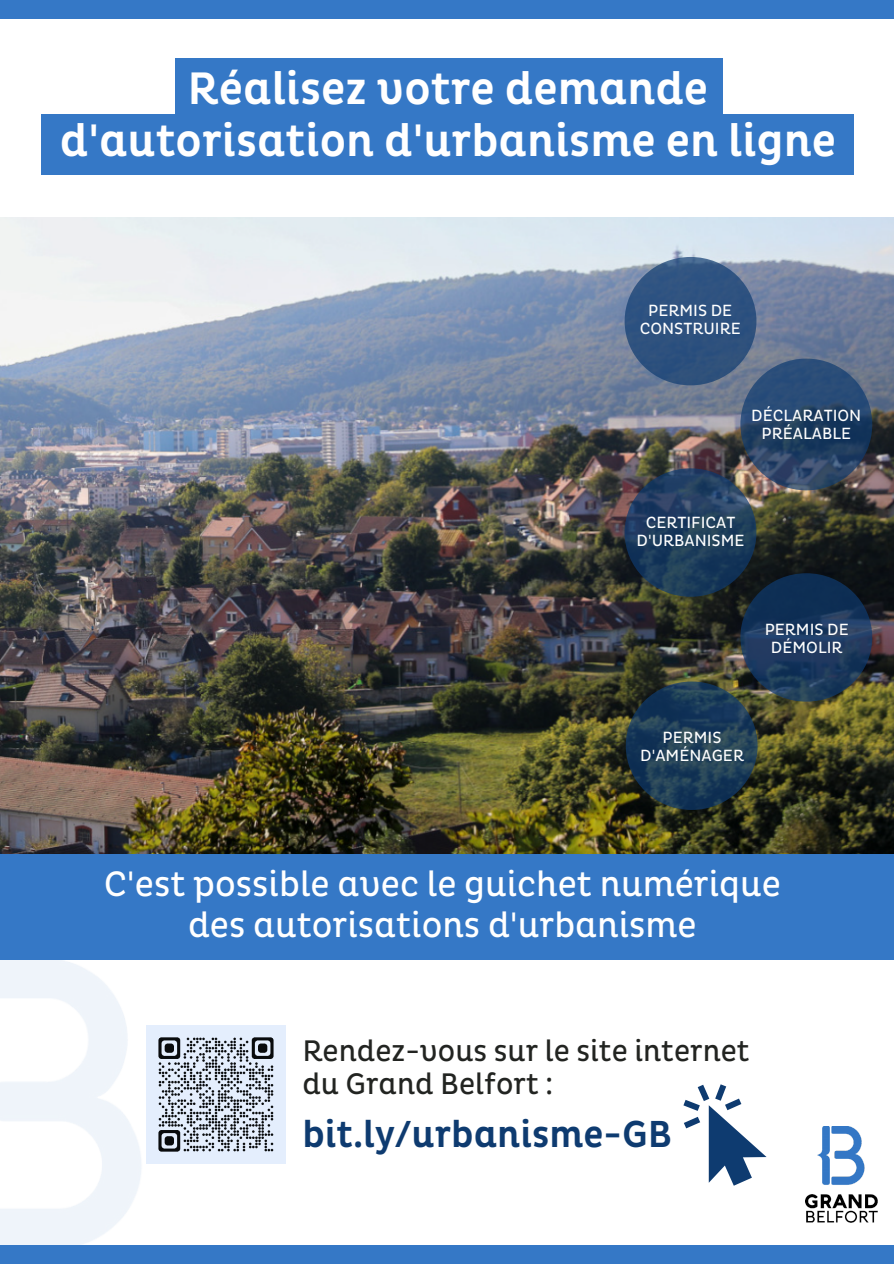
<style>
.page{position:relative;width:894px;height:1264px;background:#fff}
.page>*{position:absolute;margin:0;border:0;box-sizing:border-box;transform-origin:0 0}
.t1{font:500 46.35px "Pluto Cond";color:#fff}
.t2{font:500 38.25px "Pluto Cond";color:#0e3b70}
.t3{font:36px "Pluto Cond";color:#fff}
.t4{font:30.3px "Pluto Cond";color:#222421}
.t5{font:16.5px "Pluto Cond";color:#fff}
</style>
<div class="page">
<img style="left:0;top:217px;width:893px;height:636px">
<img style="left:805px;top:1126px;width:72px;height:96px">
<div style="left:175px;top:58px;width:547px;height:61px;background:#3578c6"></div>
<div style="left:41px;top:114px;width:812px;height:60px;background:#3578c6"></div>
<div style="left:0;top:853px;width:893px;height:106px;background:#3578c6"></div>
<img style="left:207px;top:1025px;width:78px;height:138px">
<svg style="left:683px;top:1084px;width:83px;height:101px"></svg>
<img style="left:0;top:960px;width:207px;height:284px">
<div style="left:624px;top:257px;width:132px;height:128px;background:#2e517f;border-radius:50%"></div>
<svg style="left:740px;top:358px;width:132px;height:132px;background:#27456b"></svg>
<svg style="left:624px;top:468px;width:132px;height:128px;background:#203d5d"></svg>
<svg style="left:740px;top:573px;width:132px;height:128px;background:#19365b"></svg>
<div style="left:0;top:1244px;width:893px;height:19px;background:#3578c6"></div>
<div style="left:0;top:0;width:893px;height:19px;background:#3578c6"></div>
<svg style="left:625px;top:681px;width:132px;height:129px;background:#1d3c57"></svg>
<p class="t1" style="left:188px;top:62px;width:522px">Réalisez votre demande</p>
<p class="t1" style="left:60px;top:114px;width:777px">d'autorisation d'urbanisme en ligne</p>
<p class="t5" style="left:648px;top:301px;width:85px">PERMIS DE</p>
<p class="t5" style="left:639px;top:319px;width:103px">CONSTRUIRE</p>
<p class="t5" style="left:751px;top:405px;width:112px">DÉCLARATION</p>
<p class="t5" style="left:761px;top:423px;width:91px">PRÉALABLE</p>
<p class="t5" style="left:645px;top:512px;width:91px">CERTIFICAT</p>
<p class="t5" style="left:636px;top:530px;width:110px">D'URBANISME</p>
<p class="t5" style="left:764px;top:619px;width:85px">PERMIS DE</p>
<p class="t5" style="left:770px;top:637px;width:73px">DÉMOLIR</p>
<p class="t5" style="left:662px;top:727px;width:60px">PERMIS</p>
<p class="t5" style="left:640px;top:745px;width:105px">D'AMÉNAGER</p>
<p class="t3" style="left:104px;top:863px;width:678px">C'est possible avec le guichet numérique</p>
<p class="t3" style="left:188px;top:903px;width:510px">des autorisations d'urbanisme</p>
<p class="t4" style="left:302px;top:1033px;width:448px">Rendez-vous sur le site internet</p>
<p class="t4" style="left:302px;top:1066px;width:253px">du Grand Belfort :</p>
<p class="t2" style="left:302px;top:1111px;width:371px">bit.ly/urbanisme-GB</p>
</div>
